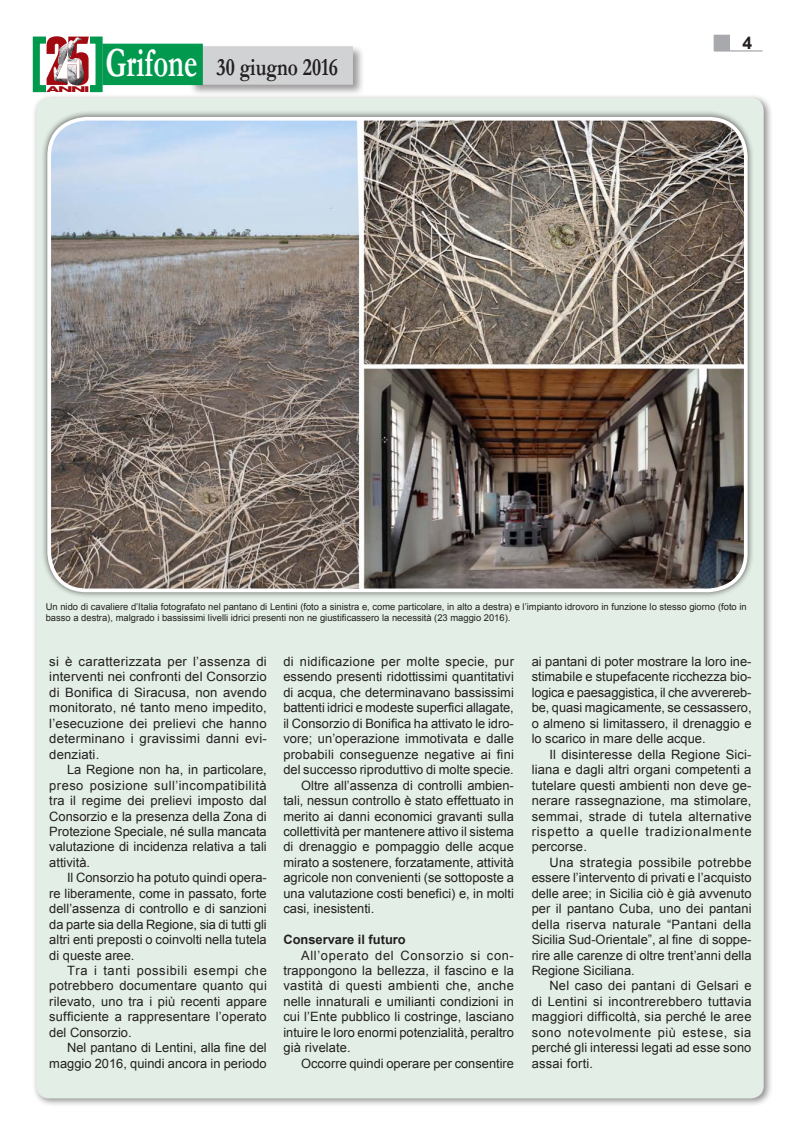
<style>
.page{position:relative;width:798px;height:1134px;background:#fff}
.page>*{position:absolute;margin:0;border:0;box-sizing:border-box;transform-origin:0 0}
.t1{font:700 25px "Garamond";color:#231f20;scale:.78 1}
.t2{font:700 17.5px "Arial";color:#231f20}
.t3{font:12.88px/15.5px "Arial";color:#231f20;text-align:justify}
.t4{font:12.88px "Arial";letter-spacing:.02em;color:#231f20}
.t5{font:12.88px "Arial";letter-spacing:.03em;color:#231f20}
.t6{font:700 12.88px "Arial";color:#231f20}
.t7{font:9.38px/11.2px "Arial";color:#231f20}
.t8{font:700 7.62px "Futura";color:#a30910;scale:2.14 1}
.s1{font-size:41.88px;color:#fff}
</style>
<div class="page">
<div style="left:33px;top:37px;width:70px;height:55px;border:7px solid #00994e"></div>
<div style="left:46px;top:35px;width:43px;height:58px;background:#fff"></div>
<svg style="left:47px;top:36px;width:42px;height:49px"></svg>
<div style="left:51px;top:36px;width:33px;height:49px;background:#231f20;opacity:.75"></div>
<div style="left:32px;top:93px;width:740px;height:1015px;background:#231f20;opacity:.5"></div>
<div style="left:36px;top:98px;width:727px;height:1000px;background:#e3efe6;border-radius:13px"></div>
<div style="left:40px;top:110px;width:714px;height:489px;background:#231f20;opacity:.75"></div>
<img style="left:49px;top:119px;width:696px;height:471px">
<div style="left:47px;top:117px;width:700px;height:475px;border:4px solid #fff;border-radius:38px"></div>
<hr style="left:714px;top:50px;width:48px;height:2px;background:#a8a9ad">
<div style="left:713px;top:35px;width:16px;height:16px;background:#a8a9ad;border:1px solid #a8a9ad"></div>
<div style="left:189px;top:44px;width:175px;height:53px;background:#231f20;opacity:.45"></div>
<div style="left:191px;top:46px;width:162px;height:39px;background:#d1d2d4;border:1px solid #d1d2d4"></div>
<div style="left:102px;top:44px;width:101px;height:41px;background:#00994e;border:1px solid #00994e"></div>
<p class="t8" style="left:47px;top:84px;width:22px">ANNI</p>
<h1 class="t1" style="left:106px;top:53px;width:299px"><span class="s1">Grifone</span> 30 giugno 2016</h1>
<h2 class="t2" style="left:742px;top:31px;width:11px">4</h2>
<p class="t7" style="left:46px;top:601px;width:702px">Un nido di cavaliere d’Italia fotografato nel pantano di Lentini (foto a sinistra e, come particolare, in alto a destra) e l’impianto idrovoro in funzione lo stesso giorno (foto in basso a destra), malgrado i bassissimi livelli idrici presenti non ne giustificassero la necessità (23 maggio 2016).</p>
<p class="t3" style="left:49px;top:654px;width:219px">si è caratterizzata per l’assenza di interventi nei confronti del Consorzio di Bonifica di Siracusa, non avendo monitorato, né tanto meno impedito, l’esecuzione dei prelievi che hanno determinano i gravissimi danni evi&shy;denziati.</p>
<p class="t3" style="left:49px;top:762px;width:219px;text-indent:18px">La Regione non ha, in particolare, preso posizione sull’incompatibilità tra il regime dei prelievi imposto dal Consorzio e la presenza della Zona di Protezione Speciale, né sulla mancata valutazione di incidenza relativa a tali attività.</p>
<p class="t3" style="left:49px;top:870px;width:219px;text-indent:18px">Il Consorzio ha potuto quindi opera&shy;re liberamente, come in passato, forte dell’assenza di controllo e di sanzioni da parte sia della Regione, sia di tutti gli altri enti preposti o coinvolti nella tutela di queste aree.</p>
<p class="t3" style="left:49px;top:963px;width:219px;text-indent:18px">Tra i tanti possibili esempi che potrebbero documentare quanto qui rilevato, uno tra i più recenti appare sufficiente a rappresentare l’operato del Consorzio.</p>
<p class="t3" style="left:49px;top:1040px;width:219px;text-align:right">Nel pantano di Lentini, alla fine del maggio 2016, quindi ancora in periodo</p>
<p class="t5" style="left:283px;top:653px;width:232px">di nidificazione per molte specie, pur</p>
<p class="t3" style="left:283px;top:669px;width:232px">essendo presenti ridottissimi quantitativi</p>
<p class="t3" style="left:283px;top:685px;width:232px">di acqua, che determinavano bassissimi</p>
<p class="t3" style="left:283px;top:700px;width:232px">battenti idrici e modeste superfici allagate,</p>
<p class="t3" style="left:283px;top:716px;width:232px">il Consorzio di Bonifica ha attivato le idro-</p>
<p class="t3" style="left:283px;top:731px;width:232px">vore; un’operazione immotivata e dalle</p>
<p class="t4" style="left:283px;top:746px;width:232px">probabili conseguenze negative ai fini</p>
<p class="t3" style="left:283px;top:762px;width:232px">del successo riproduttivo di molte specie.</p>
<p class="t3" style="left:301px;top:777px;width:214px">Oltre all’assenza di controlli ambien-</p>
<p class="t3" style="left:283px;top:793px;width:232px">tali, nessun controllo è stato effettuato in</p>
<p class="t3" style="left:283px;top:808px;width:232px">merito ai danni economici gravanti sulla</p>
<p class="t3" style="left:283px;top:824px;width:232px">collettività per mantenere attivo il sistema</p>
<p class="t3" style="left:283px;top:839px;width:232px">di drenaggio e pompaggio delle acque</p>
<p class="t3" style="left:283px;top:855px;width:232px">mirato a sostenere, forzatamente, attività</p>
<p class="t3" style="left:283px;top:870px;width:232px">agricole non convenienti (se sottoposte a</p>
<p class="t3" style="left:283px;top:886px;width:232px">una valutazione costi benefici) e, in molti</p>
<p class="t3" style="left:283px;top:901px;width:92px">casi, inesistenti.</p>
<p class="t6" style="left:283px;top:931px;width:124px">Conservare il futuro</p>
<p class="t3" style="left:283px;top:947px;width:232px;text-indent:18px">All’operato del Consorzio si con&shy;trappongono la bellezza, il fascino e la vastità di questi ambienti che, anche nelle innaturali e umilianti condizioni in cui l’Ente pubblico li costringe, lasciano intuire le loro enormi potenzialità, peraltro già rivelate.</p>
<p class="t3" style="left:301px;top:1055px;width:214px">Occorre quindi operare per consentire</p>
<p class="t3" style="left:531px;top:654px;width:221px">ai pantani di poter mostrare la loro ine&shy;stimabile e stupefacente ricchezza bio&shy;logica e paesaggistica, il che avverereb&shy;be, quasi magicamente, se cessassero, o almeno si limitassero, il drenaggio e lo scarico in mare delle acque.</p>
<p class="t3" style="left:531px;top:746px;width:221px;text-indent:18px">Il disinteresse della Regione Sici&shy;liana e dagli altri organi competenti a tutelare questi ambienti non deve ge&shy;nerare rassegnazione, ma stimolare, semmai, strade di tutela alternative rispetto a quelle tradizionalmente percorse.</p>
<p class="t3" style="left:531px;top:855px;width:221px;text-indent:18px">Una strategia possibile potrebbe essere l’intervento di privati e l’acquisto delle aree; in Sicilia ciò è già avvenuto per il pantano Cuba, uno dei pantani della riserva naturale “Pantani della Sicilia Sud-Orientale”, al fine di soppe&shy;rire alle carenze di oltre trent’anni della Regione Siciliana.</p>
<p class="t3" style="left:531px;top:978px;width:221px;text-indent:18px">Nel caso dei pantani di Gelsari e di Lentini si incontrerebbero tuttavia maggiori difficoltà, sia perché le aree sono notevolmente più estese, sia perché gli interessi legati ad esse sono assai forti.</p>
</div>
